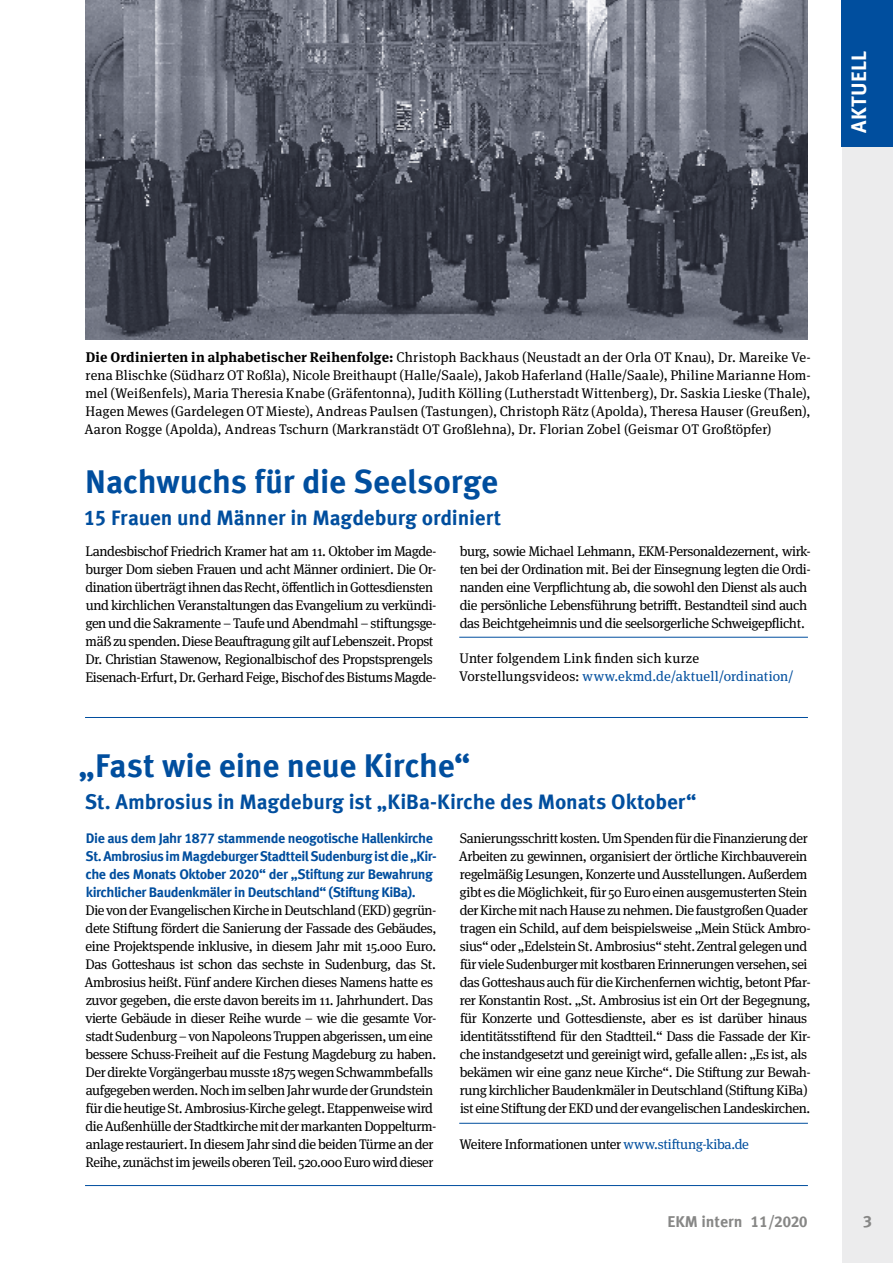
<style>
.page{position:relative;width:893px;height:1263px;background:#fff}
.page>*{position:absolute;margin:0;border:0;box-sizing:border-box;transform-origin:0 0}
.H1_22pt{font:700 33px "Meta Offc";letter-spacing:-.01em;color:#004e9e}
.H2_14pt{font:700 21px "Meta Offc";letter-spacing:-.005em;color:#004e9e}
.t1{font:700 21px "Meta Offc";letter-spacing:.025em;color:#fff}
.t2{font:700 16.5px "Meta Offc";color:#878786}
.t3{font:700 15.75px "Meta Offc";color:#878786}
.Fließtext{font:13.95px/18px "Meta Serif OT";letter-spacing:-.03em;color:#000}
.Text_einspaltig{font:13.95px/18px "Meta Serif OT";letter-spacing:.005em;color:#000;text-align:justify}
.Teaser{font:700 13.95px/18px "Meta Offc";letter-spacing:-.03em;color:#004e9e}
.Kontakt{font:13.95px/18px "Meta Serif OT";letter-spacing:-.005em;color:#000}
.Kontakt-2{font:13.95px "Meta Serif OT";letter-spacing:-.025em;color:#000}
.s1{font-weight:700}
.s2{color:#004e9e}
</style>
<div class="page">
<div style="left:842px;top:0;width:51px;height:1263px;background:#ececed"></div>
<hr style="left:459px;top:637px;width:349px;height:1px;background:#004e9e">
<hr style="left:85px;top:717px;width:723px;height:1px;background:#004e9e">
<hr style="left:459px;top:1123px;width:349px;height:1px;background:#004e9e">
<hr style="left:85px;top:1185px;width:723px;height:1px;background:#004e9e">
<img style="left:85px;top:0;width:723px;height:339px">
<div style="left:842px;top:0;width:51px;height:146px;background:#004e9e"></div>
<p class="t1" style="left:846px;top:133px;width:84px;rotate:-90deg">AKTUELL</p>
<p class="Text_einspaltig" style="left:84px;top:349px;width:728px"><span class="s1">Die Ordinierten in alphabetischer Reihenfolge:</span> Christoph Backhaus (Neustadt an der Orla OT Knau), Dr. Mareike Ve&shy;rena Blischke (Südharz OT Roßla), Nicole Breithaupt (Halle/Saale), Jakob Haferland (Halle/Saale), Philine Marianne Hom&shy;mel (Weißenfels), Maria Theresia Knabe (Gräfentonna), Judith Kölling (Lutherstadt Wittenberg), Dr. Saskia Lieske (Thale), Hagen Mewes (Gardelegen OT Mieste), Andreas Paulsen (Tastungen), Christoph Rätz (Apolda), Theresa Hauser (Greußen), Aaron Rogge (Apolda), Andreas Tschurn (Markranstädt OT Großlehna), Dr. Florian Zobel (Geismar OT Großtöpfer)</p>
<p class="H1_22pt" style="left:85px;top:462px;width:414px">Nachwuchs für die Seelsorge</p>
<p class="H2_14pt" style="left:84px;top:505px;width:419px">15 Frauen und Männer in Magdeburg ordiniert</p>
<p class="Fließtext" style="left:85px;top:542px;width:353px">Landesbischof Friedrich Kramer hat am 11. Oktober im Magde&shy;burger Dom sieben Frauen und acht Männer ordiniert. Die Or&shy;dination überträgt ihnen das Recht, öffentlich in Gottesdiensten und kirchlichen Veranstaltungen das Evangelium zu verkündi&shy;gen und die Sakramente – Taufe und Abendmahl – stiftungsge&shy;mäß zu spenden. Diese Beauftragung gilt auf Lebenszeit. Propst Dr. Christian Stawenow, Regionalbischof des Propstsprengels Eisenach-Erfurt, Dr. Gerhard Feige, Bischof des Bistums Magde-</p>
<p class="Fließtext" style="left:460px;top:542px;width:353px">burg, sowie Michael Lehmann, EKM-Personaldezernent, wirk&shy;ten bei der Ordination mit. Bei der Einsegnung legten die Ordi&shy;nanden eine Verpflichtung ab, die sowohl den Dienst als auch die persönliche Lebensführung betrifft. Bestandteil sind auch das Beichtgeheimnis und die seelsorgerliche Schweigepflicht.</p>
<p class="Kontakt" style="left:459px;top:649px;width:336px">Unter folgendem Link finden sich kurze<br>Vorstellungsvideos: <span class="s2">www.ekmd.de/aktuell/ordination/</span></p>
<p class="H1_22pt" style="left:79px;top:746px;width:393px">„Fast wie eine neue Kirche“</p>
<p class="H2_14pt" style="left:85px;top:789px;width:613px">St. Ambrosius in Magdeburg ist „KiBa-Kirche des Monats Oktober“</p>
<p class="Teaser" style="left:85px;top:830px;width:353px">Die aus dem Jahr 1877 stammende neogotische Hallenkirche St. Ambrosius im Magdeburger Stadtteil Sudenburg ist die „Kir&shy;che des Monats Oktober 2020“ der „Stiftung zur Bewahrung kirchlicher Baudenkmäler in Deutschland“ (Stiftung KiBa).</p>
<p class="Fließtext" style="left:84px;top:901px;width:354px">Die von der Evangelischen Kirche in Deutschland (EKD) gegrün&shy;dete Stiftung fördert die Sanierung der Fassade des Gebäudes, eine Projektspende inklusive, in diesem Jahr mit 15.000 Euro.<br>Das Gotteshaus ist schon das sechste in Sudenburg, das St.<br>Ambrosius heißt. Fünf andere Kirchen dieses Namens hatte es zuvor gegeben, die erste davon bereits im 11. Jahrhundert. Das vierte Gebäude in dieser Reihe wurde – wie die gesamte Vor&shy;stadt Sudenburg – von Napoleons Truppen abgerissen, um eine bessere Schuss-Freiheit auf die Festung Magdeburg zu haben.<br>Der direkte Vorgängerbau musste 1875 wegen Schwammbefalls aufgegeben werden. Noch im selben Jahr wurde der Grundstein für die heutige St. Ambrosius-Kirche gelegt. Etappenweise wird die Außenhülle der Stadtkirche mit der markanten Doppelturm&shy;anlage restauriert. In diesem Jahr sind die beiden Türme an der Reihe, zunächst im jeweils oberen Teil. 520.000 Euro wird dieser</p>
<p class="Fließtext" style="left:459px;top:829px;width:354px">Sanierungsschritt kosten. Um Spenden für die Finanzierung der Arbeiten zu gewinnen, organisiert der örtliche Kirchbauverein regelmäßig Lesungen, Konzerte und Ausstellungen. Außerdem gibt es die Möglichkeit, für 50 Euro einen ausgemusterten Stein der Kirche mit nach Hause zu nehmen. Die faustgroßen Quader tragen ein Schild, auf dem beispielsweise „Mein Stück Ambro&shy;sius“ oder „Edelstein St. Ambrosius“ steht. Zentral gelegen und für viele Sudenburger mit kostbaren Erinnerungen versehen, sei das Gotteshaus auch für die Kirchenfernen wichtig, betont Pfar&shy;rer Konstantin Rost. „St. Ambrosius ist ein Ort der Begegnung, für Konzerte und Gottesdienste, aber es ist darüber hinaus identitätsstiftend für den Stadtteil.“ Dass die Fassade der Kir&shy;che instandgesetzt und gereinigt wird, gefalle allen: „Es ist, als bekämen wir eine ganz neue Kirche“. Die Stiftung zur Bewah&shy;rung kirchlicher Baudenkmäler in Deutschland (Stiftung KiBa) ist eine Stiftung der EKD und der evangelischen Landeskirchen.</p>
<p class="Kontakt-2" style="left:459px;top:1135px;width:291px">Weitere Informationen unter <span class="s2">www.stiftung-kiba.de</span></p>
<p class="t3" style="left:667px;top:1212px;width:142px">EKM intern 11/2020</p>
<p class="t2" style="left:863px;top:1211px;width:11px">3</p>
</div>
